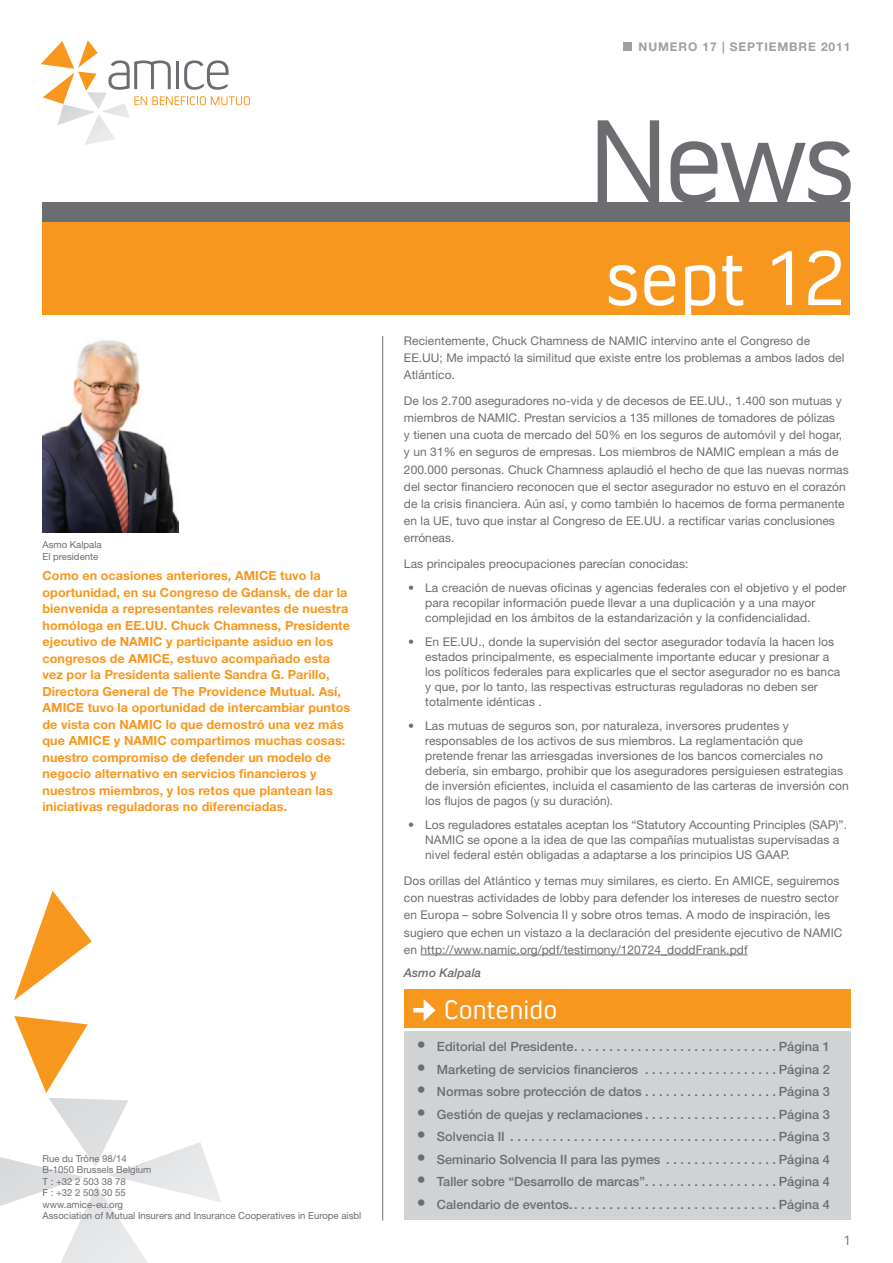
<style>
.page{position:relative;width:893px;height:1263px;background:#fff}
.page>*{position:absolute;margin:0;border:0;box-sizing:border-box;transform-origin:0 0}
.t1{font:118.5px "Convection";color:#6c6d70}
.t2{font:78px "Convection";letter-spacing:.005em;color:#fff}
.t3{font:27px "Convection";letter-spacing:.005em;color:#fff}
.t4{font:13.5px "Convection";color:#6c6d70}
.t5{font:500 12.75px "Helvetica Neue LT Std";color:#6c6d70}
.t6{font:700 12.6px/16.5px "Helvetica Neue LT Std";letter-spacing:.005em;color:#f7971d}
.t7{font:12px/17.2px "Helvetica Neue LT Std";letter-spacing:.005em;color:#6c6d70}
.t8{font:700 12px "Helvetica Neue LT Std";letter-spacing:.075em;color:#9d9fa2}
.t9{font:italic 500 12px "Helvetica Neue LT Std";letter-spacing:.005em;color:#6c6d70}
.t10{font:9.6px/11.6px "Helvetica Neue LT Std";color:#6c6d70}
.s1{font-size:18px}
</style>
<div class="page">
<svg style="left:41px;top:40px;width:209px;height:105px"></svg>
<div style="left:43px;top:221px;width:807px;height:94px;background:#f7971d"></div>
<div style="left:43px;top:202px;width:807px;height:19px;background:#6c6d70"></div>
<div style="left:624px;top:43px;width:8px;height:8px;background:#9d9fa2"></div>
<hr style="left:421px;top:954px;width:327px;height:1px;background:#6c6d70">
<svg style="left:14px;top:891px;width:78px;height:109px"></svg>
<svg style="left:0;top:1016px;width:221px;height:247px"></svg>
<hr style="left:382px;top:336px;width:1px;height:884px;background:#6c6d70">
<div style="left:404px;top:1031px;width:446px;height:189px;background:#d1d2d4"></div>
<div style="left:404px;top:990px;width:446px;height:38px;background:#f7971d"></div>
<hr style="left:413px;top:1008px;width:15px;height:4px;background:#fff">
<svg style="left:424px;top:999px;width:12px;height:22px"></svg>
<img style="left:43px;top:340px;width:136px;height:192px">
<p class="t10" style="left:43px;top:539px;width:61px">Asmo Kalpala<br>El presidente</p>
<p class="t6" style="left:43px;top:567px;width:309px">Como en ocasiones anteriores, AMICE tuvo la oportunidad, en su Congreso de Gdansk, de dar la bienvenida a representantes relevantes de nuestra homóloga en EE.UU. Chuck Chamness, Presidente ejecutivo de NAMIC y participante asiduo en los congresos de AMICE, estuvo acompañado esta vez por la Presidenta saliente Sandra G. Parillo, Directora General de The Providence Mutual. Así, AMICE tuvo la oportunidad de intercambiar puntos de vista con NAMIC lo que demostró una vez más que AMICE y NAMIC compartimos muchas cosas: nuestro compromiso de defender un modelo de negocio alternativo en servicios financieros y nuestros miembros, y los retos que plantean las iniciativas reguladoras no diferenciadas.</p>
<p class="t10" style="left:43px;top:1152px;width:320px">Rue du Trône 98/14<br>B-1050 Brussels Belgium<br>T : +32 2 503 38 78<br>F : +32 2 503 30 55<br>www.amice-eu.org<br>Association of Mutual Insurers and Insurance Cooperatives in Europe aisbl</p>
<p class="t8" style="left:639px;top:39px;width:213px">NUMERO 17 | SEPTIEMBRE 2011</p>
<h1 class="t1" style="left:589px;top:87px;width:268px">News</h1>
<h2 class="t2" style="left:606px;top:230px;width:240px">sept 12</h2>
<p class="t7" style="left:404px;top:331px;width:442px">Recientemente, Chuck Chamness de NAMIC intervino ante el Congreso de<br>EE.UU; Me impactó la similitud que existe entre los problemas a ambos lados del<br>Atlántico.</p>
<p class="t7" style="left:404px;top:392px;width:446px">De los 2.700 aseguradores no-vida y de decesos de EE.UU., 1.400 son mutuas y miembros de NAMIC. Prestan servicios a 135 millones de tomadores de pólizas<br>y tienen una cuota de mercado del 50% en los seguros de automóvil y del hogar, y un 31% en seguros de empresas. Los miembros de NAMIC emplean a más de 200.000 personas. Chuck Chamness aplaudió el hecho de que las nuevas normas del sector financiero reconocen que el sector asegurador no estuvo en el corazón de la crisis financiera. Aún así, y como también lo hacemos de forma permanente en la UE, tuvo que instar al Congreso de EE.UU. a rectificar varias conclusiones erróneas.</p>
<p class="t7" style="left:404px;top:555px;width:286px">Las principales preocupaciones parecían conocidas:</p>
<p class="t7" style="left:425px;top:580px;width:423px;line-height:15.1px;text-indent:-17px">• La creación de nuevas oficinas y agencias federales con el objetivo y el poder para recopilar información puede llevar a una duplicación y a una mayor complejidad en los ámbitos de la estandarización y la confidencialidad.</p>
<p class="t7" style="left:425px;top:634px;width:417px;line-height:15.1px;text-indent:-17px">• En EE.UU., donde la supervisión del sector asegurador todavía la hacen los estados principalmente, es especialmente importante educar y presionar a los políticos federales para explicarles que el sector asegurador no es banca y que, por lo tanto, las respectivas estructuras reguladoras no deben ser totalmente idénticas .</p>
<p class="t7" style="left:425px;top:718px;width:425px;line-height:15.1px;text-indent:-17px">• Las mutuas de seguros son, por naturaleza, inversores prudentes y responsables de los activos de sus miembros. La reglamentación que pretende frenar las arriesgadas inversiones de los bancos comerciales no debería, sin embargo, prohibir que los aseguradores persiguiesen estrategias de inversión eficientes, incluida el casamiento de las carteras de inversión con los flujos de pagos (y su duración).</p>
<p class="t7" style="left:425px;top:817px;width:423px;line-height:15.1px;text-indent:-17px">• Los reguladores estatales aceptan los “Statutory Accounting Principles (SAP)”.<br>NAMIC se opone a la idea de que las compañías mutualistas supervisadas a nivel federal estén obligadas a adaptarse a los principios US GAAP.</p>
<p class="t7" style="left:404px;top:872px;width:440px">Dos orillas del Atlántico y temas muy similares, es cierto. En AMICE, seguiremos con nuestras actividades de lobby para defender los intereses de nuestro sector en Europa – sobre Solvencia II y sobre otros temas. A modo de inspiración, les sugiero que echen un vistazo a la declaración del presidente ejecutivo de NAMIC en http://www.namic.org/pdf/testimony/120724_doddFrank.pdf</p>
<p class="t9" style="left:404px;top:966px;width:79px">Asmo Kalpala</p>
<h3 class="t3" style="left:444px;top:993px;width:115px">Contenido</h3>
<p class="t5" style="left:417px;top:1039px;width:415px"><span class="s1">•</span> EditorialdelPresidente ............................ Página1</p>
<p class="t5" style="left:417px;top:1061px;width:415px"><span class="s1">•</span> Marketing de servicios financieros . . . . . . . . . . . . . . . . . . Página 2</p>
<p class="t5" style="left:417px;top:1084px;width:415px"><span class="s1">•</span> Normas sobre protección de datos . . . . . . . . . . . . . . . . . . Página 3</p>
<p class="t5" style="left:417px;top:1106px;width:415px"><span class="s1">•</span> Gestión de quejas y reclamaciones . . . . . . . . . . . . . . . . . . Página 3</p>
<p class="t5" style="left:417px;top:1129px;width:415px"><span class="s1">•</span> SolvenciaII ..................................... Página3</p>
<p class="t5" style="left:417px;top:1151px;width:415px"><span class="s1">•</span> Seminario Solvencia II para las pymes . . . . . . . . . . . . . . . Página 4</p>
<p class="t5" style="left:417px;top:1174px;width:233px"><span class="s1">•</span> Taller sobre “Desarrollo de marcas”...................</p>
<p class="t5" style="left:779px;top:1174px;width:53px">Página 4</p>
<p class="t5" style="left:417px;top:1196px;width:415px"><span class="s1">•</span> Calendariodeeventos. ............................ Página4</p>
<p class="t4" style="left:843px;top:1231px;width:8px">1</p>
</div>
